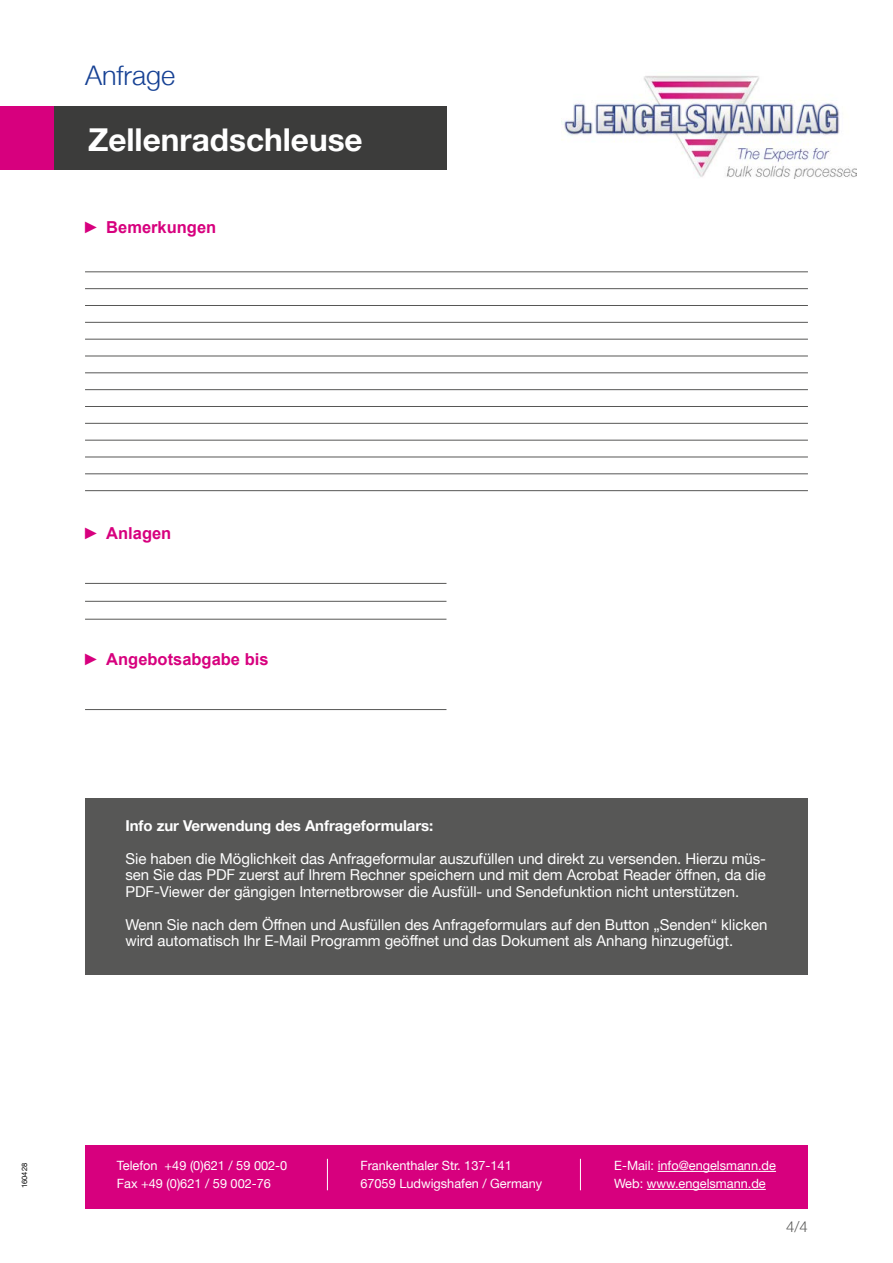
<style>
.page{position:relative;width:893px;height:1263px;background:#fff}
.page>*{position:absolute;margin:0;border:0;box-sizing:border-box;transform-origin:0 0}
.t1{font:700 31.5px "Helvetica Neue";color:#fff}
.t2{font:300 27px "Helvetica Neue";color:#164194}
.t3{font:700 16.5px "Arial";color:#d7007e}
.t4{font:15px/16.5px "Helvetica Neue";letter-spacing:-.005em;color:#fff;text-align:justify}
.t5{font:700 15px "Helvetica Neue";letter-spacing:-.005em;color:#fff}
.t6{font:300 15px "Helvetica Neue";color:#575756}
.t7{font:12.75px/18px "Helvetica Neue";color:#fff}
.t8{font:7.5px "Helvetica Neue";color:#000}
</style>
<div class="page">
<div style="left:54px;top:106px;width:392px;height:64px;background:#3c3c3b"></div>
<div style="left:0;top:106px;width:54px;height:64px;background:#d7007e"></div>
<div style="left:85px;top:1145px;width:723px;height:64px;background:#d7007e"></div>
<hr style="left:327px;top:1159px;width:1px;height:31px;background:#fff">
<hr style="left:580px;top:1159px;width:1px;height:31px;background:#fff">
<hr style="left:658px;top:1171px;width:118px;height:1px;background:#fff">
<hr style="left:647px;top:1189px;width:119px;height:1px;background:#fff">
<img style="left:561px;top:75px;width:296px;height:104px">
<hr style="left:85px;top:271px;width:723px;height:1px;background:#575756">
<hr style="left:85px;top:288px;width:723px;height:1px;background:#575756">
<hr style="left:85px;top:305px;width:723px;height:1px;background:#575756">
<hr style="left:85px;top:322px;width:723px;height:1px;background:#575756">
<hr style="left:85px;top:339px;width:723px;height:1px;background:#575756">
<hr style="left:85px;top:356px;width:723px;height:1px;background:#575756">
<hr style="left:85px;top:372px;width:723px;height:1px;background:#575756">
<hr style="left:85px;top:389px;width:723px;height:1px;background:#575756">
<hr style="left:85px;top:406px;width:723px;height:1px;background:#575756">
<hr style="left:85px;top:423px;width:723px;height:1px;background:#575756">
<hr style="left:85px;top:440px;width:723px;height:1px;background:#575756">
<hr style="left:85px;top:457px;width:723px;height:1px;background:#575756">
<hr style="left:85px;top:473px;width:723px;height:1px;background:#575756">
<hr style="left:85px;top:490px;width:723px;height:1px;background:#575756">
<hr style="left:85px;top:583px;width:361px;height:1px;background:#575756">
<hr style="left:85px;top:601px;width:361px;height:1px;background:#575756">
<hr style="left:85px;top:619px;width:361px;height:1px;background:#575756">
<hr style="left:85px;top:709px;width:361px;height:1px;background:#575756">
<div style="left:85px;top:798px;width:723px;height:177px;background:#575756"></div>
<h2 class="t2" style="left:85px;top:59px;width:92px">Anfrage</h2>
<h1 class="t1" style="left:88px;top:120px;width:276px">Zellenradschleuse</h1>
<p class="t3" style="left:83px;top:216px;width:135px">► Bemerkungen</p>
<p class="t3" style="left:83px;top:522px;width:90px">► Anlagen</p>
<p class="t3" style="left:83px;top:648px;width:187px">► Angebotsabgabe bis</p>
<p class="t5" style="left:125px;top:816px;width:309px">Info zur Verwendung des Anfrageformulars:</p>
<p class="t4" style="left:125px;top:850px;width:642px">Sie haben die Möglichkeit das Anfrageformular auszufüllen und direkt zu versenden. Hierzu müs&shy;sen Sie das PDF zuerst auf Ihrem Rechner speichern und mit dem Acrobat Reader öffnen, da die PDF-Viewer der gängigen Internetbrowser die Ausfüll- und Sendefunktion nicht unterstützen.</p>
<p class="t4" style="left:125px;top:916px;width:644px">Wenn Sie nach dem Öffnen und Ausfüllen des Anfrageformulars auf den Button „Senden“ klicken wird automatisch Ihr E-Mail Programm geöffnet und das Dokument als Anhang hinzugefügt.</p>
<p class="t8" style="left:20px;top:1188px;width:27px;rotate:-90deg">160428</p>
<p class="t7" style="left:117px;top:1156px;width:172px">Telefon +49 (0)621 / 59 002-0<br>Fax +49 (0)621 / 59 002-76</p>
<p class="t7" style="left:360px;top:1156px;width:183px">Frankenthaler Str. 137-141<br>67059 Ludwigshafen / Germany</p>
<p class="t7" style="left:614px;top:1156px;width:163px">E-Mail: info@engelsmann.de<br>Web: www.engelsmann.de</p>
<p class="t6" style="left:786px;top:1218px;width:23px">4/4</p>
</div>
